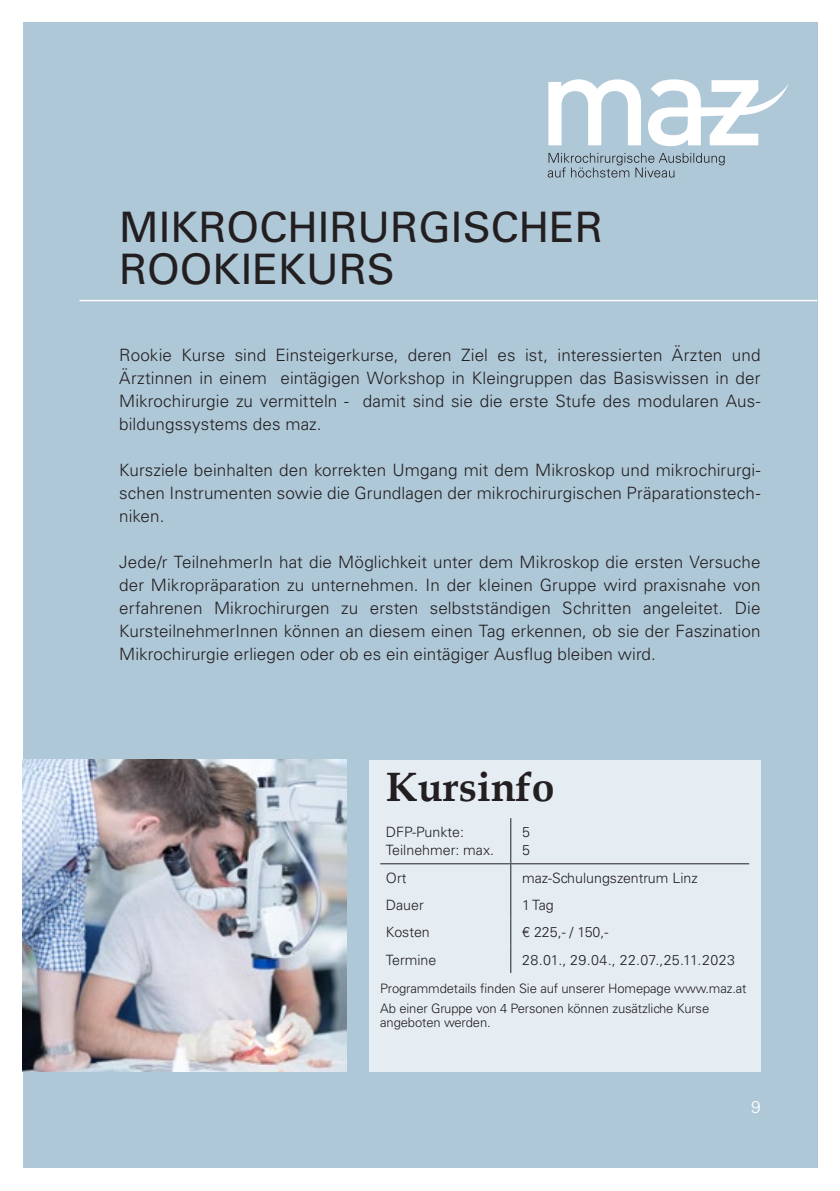
<style>
.page{position:relative;width:840px;height:1191px;background:#fff}
.page>*{position:absolute;margin:0;border:0;box-sizing:border-box;transform-origin:0 0}
.t1{font:42px/42px "Univers LT Std";color:#231f20}
.t2{font:700 41px "Book Antiqua";color:#231f20}
.t3{font:300 17px/23px "Univers LT Std";letter-spacing:.005em;color:#231f20;text-align:justify}
.t4{font:300 17px "Univers LT Std";color:#fff}
.t5{font:300 14.2px/18.4px "Univers LT Std";color:#231f20}
.t6{font:300 14.2px "Univers LT Std";letter-spacing:.025em;color:#231f20}
.t7{font:300 13px/19.8px "Univers LT Std";letter-spacing:-.01em;color:#231f20}
</style>
<div class="page">
<div style="left:23px;top:23px;width:793px;height:1145px;background:#afc8d8"></div>
<svg style="left:548px;top:79px;width:92px;height:66px"></svg>
<svg style="left:648px;top:79px;width:140px;height:67px"></svg>
<svg style="left:547px;top:153px;width:177px;height:25px"></svg>
<img style="left:23px;top:760px;width:323px;height:311px">
<hr style="left:79px;top:300px;width:737px;height:1px;background:#fff">
<div style="left:369px;top:760px;width:391px;height:311px;background:#e5edf2"></div>
<hr style="left:510px;top:818px;width:1px;height:45px;background:#231f20">
<svg style="left:510px;top:864px;width:1px;height:109px"></svg>
<hr style="left:380px;top:863px;width:130px;height:1px;background:#231f20">
<hr style="left:510px;top:863px;width:238px;height:1px;background:#231f20">
<h1 class="t1" style="left:119px;top:206px;width:485px">MIKROCHIRURGISCHER<br>ROOKIEKURS</h1>
<p class="t3" style="left:119px;top:343px;width:642px">Rookie Kurse sind Einsteigerkurse, deren Ziel es ist, interessierten Ärzten und Ärztinnen in einem eintägigen Workshop in Kleingruppen das Basiswissen in der Mikrochirurgie zu vermitteln - damit sind sie die erste Stufe des modularen Aus&shy;bildungssystems des maz.</p>
<p class="t3" style="left:119px;top:458px;width:642px">Kursziele beinhalten den korrekten Umgang mit dem Mikroskop und mikrochirurgi&shy;schen Instrumenten sowie die Grundlagen der mikrochirurgischen Präparationstech&shy;niken.</p>
<p class="t3" style="left:119px;top:550px;width:642px">Jede/r TeilnehmerIn hat die Möglichkeit unter dem Mikroskop die ersten Versuche der Mikropräparation zu unternehmen. In der kleinen Gruppe wird praxisnahe von erfahrenen Mikrochirurgen zu ersten selbstständigen Schritten angeleitet. Die KursteilnehmerInnen können an diesem einen Tag erkennen, ob sie der Faszination Mikrochirurgie erliegen oder ob es ein eintägiger Ausflug bleiben wird.</p>
<h2 class="t2" style="left:386px;top:763px;width:170px">Kursinfo</h2>
<p class="t5" style="left:386px;top:822px;width:110px">DFP-Punkte:<br>Teilnehmer: max.</p>
<p class="t5" style="left:522px;top:822px;width:9px">5<br>5</p>
<p class="t5" style="left:386px;top:868px;width:22px">Ort</p>
<p class="t5" style="left:522px;top:868px;width:177px">maz-Schulungszentrum Linz</p>
<p class="t5" style="left:386px;top:895px;width:39px">Dauer</p>
<p class="t5" style="left:522px;top:895px;width:33px">1 Tag</p>
<p class="t5" style="left:386px;top:923px;width:45px">Kosten</p>
<p class="t5" style="left:522px;top:923px;width:88px">€ 225,- / 150,-</p>
<p class="t5" style="left:386px;top:950px;width:52px">Termine</p>
<p class="t6" style="left:522px;top:951px;width:214px">28.01., 29.04., 22.07.,25.11.2023</p>
<p class="t7" style="left:380px;top:978px;width:367px">Programmdetails finden Sie auf unserer Homepage www.maz.at<br>Ab einer Gruppe von 4 Personen können zusätzliche Kurse</p>
<p class="t7" style="left:380px;top:1012px;width:112px">angeboten werden.</p>
<p class="t4" style="left:750px;top:1096px;width:11px">9</p>
</div>
